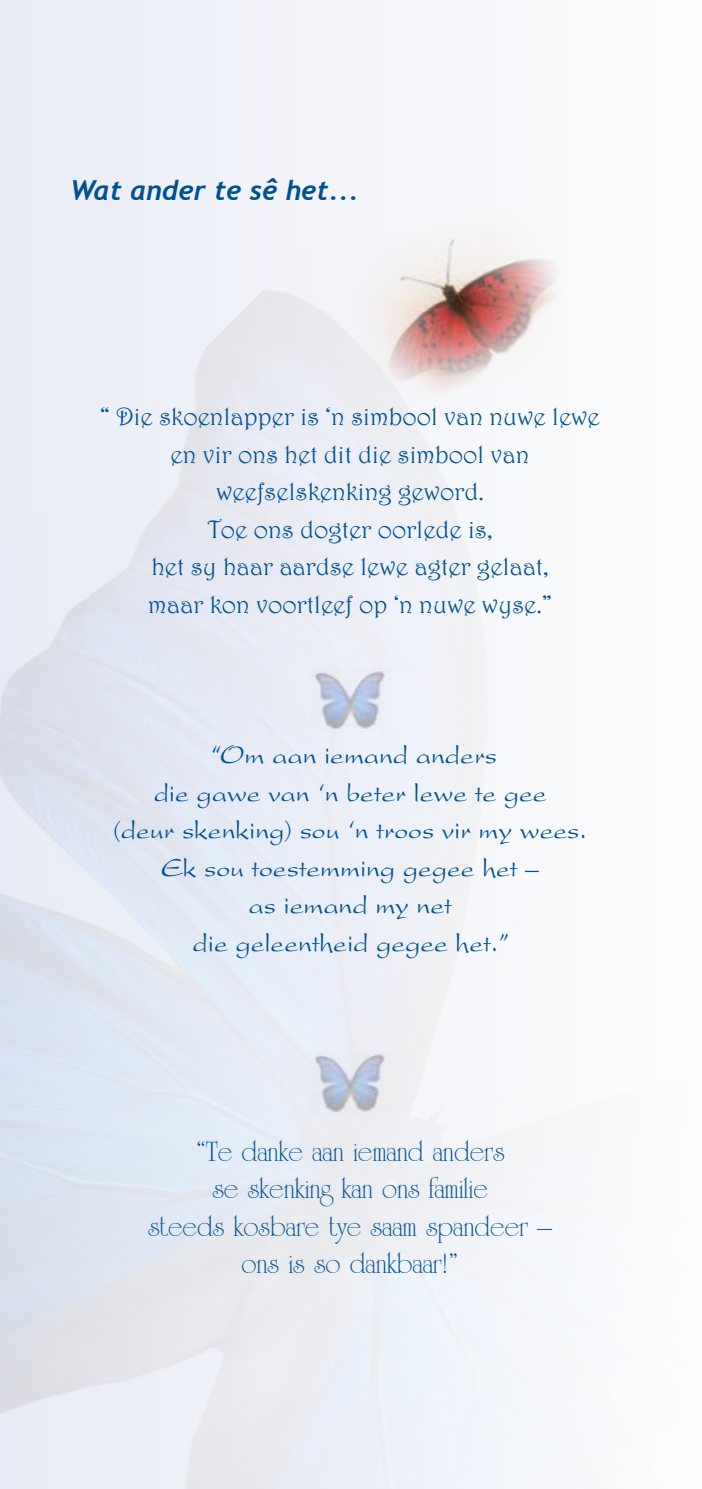
<style>
.page{position:relative;width:702px;height:1489px;background:#fff}
.page>*{position:absolute;margin:0;border:0;box-sizing:border-box;transform-origin:0 0}
.t1{font:30px/37.5px "University Roman BT";color:#005092;text-align:center}
.t2{font:27.5px/37.5px "Present";color:#005092;text-align:center}
.t3{font:italic 700 27.5px "Trebuchet";color:#005092}
.t4{font:25px/37.5px "Harrington";color:#005092;text-align:center}
</style>
<div class="page">
<div style="left:0;top:0;width:702px;height:1488px;background:#f2f4f9"></div>
<img style="left:0;top:202px;width:702px;height:1286px">
<img style="left:325px;top:202px;width:273px;height:224px">
<img style="left:310px;top:1050px;width:80px;height:63px">
<img style="left:310px;top:668px;width:80px;height:63px">
<p class="t3" style="left:70px;top:174px;width:290px">Wat ander te sê het...</p>
<p class="t4" style="left:100px;top:397px;width:501px">“ Die skoenlapper is ‘n simbool van nuwe lewe en vir ons het dit die simbool van weefselskenking geword.<br>Toe ons dogter oorlede is,<br>het sy haar aardse lewe agter gelaat,<br>maar kon voortleef op ‘n nuwe wyse.”</p>
<p class="t2" style="left:113px;top:736px;width:475px">“Om aan iemand anders<br>die gawe van ‘n beter lewe te gee<br>(deur skenking) sou ‘n troos vir my wees.<br>Ek sou toestemming gegee het –<br>as iemand my net<br>die geleentheid gegee het.”</p>
<p class="t1" style="left:148px;top:1132px;width:406px">“Te danke aan iemand anders<br>se skenking kan ons familie<br>steeds kosbare tye saam spandeer – ons is so dankbaar!”</p>
</div>
